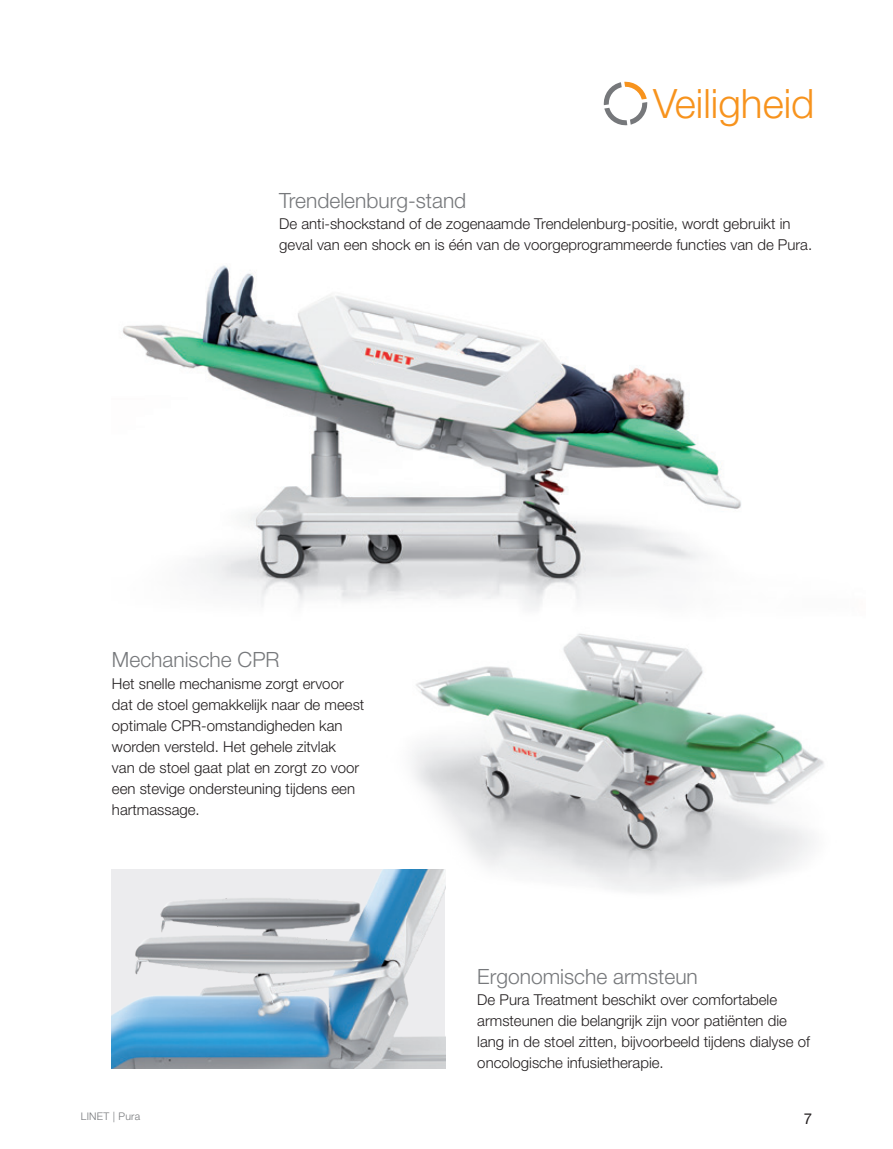
<style>
.page{position:relative;width:893px;height:1149px;background:#fff}
.page>*{position:absolute;margin:0;border:0;box-sizing:border-box;transform-origin:0 0}
._001_bullet{font:300 40.5px "Helvetica Neue LT Pro";color:#f7931d}
._001_bullet-2{font:300 21px "Helvetica Neue LT Pro";color:#76787b}
._001_bullet-3{font:300 15px/21px "Helvetica Neue LT Pro";color:#231f20}
.t1{font:15px "Helvetica Neue LT Pro";color:#231f20}
.t2{font:300 10.5px "Helvetica Neue LT Pro";letter-spacing:.025em;color:#76787b}
</style>
<div class="page">
<img style="left:122px;top:265px;width:619px;height:339px">
<img style="left:112px;top:869px;width:333px;height:198px">
<img style="left:370px;top:540px;width:454px;height:364px">
<svg style="left:603px;top:81px;width:45px;height:45px"></svg>
<p class="_001_bullet" style="left:653px;top:79px;width:163px">Veiligheid</p>
<p class="_001_bullet-2" style="left:279px;top:187px;width:189px">Trendelenburg-stand</p>
<p class="_001_bullet-3" style="left:279px;top:213px;width:534px">De anti-shockstand of de zogenaamde Trendelenburg-positie, wordt gebruikt in geval van een shock en is één van de voorgeprogrammeerde functies van de Pura.</p>
<p class="_001_bullet-2" style="left:112px;top:647px;width:169px">Mechanische CPR</p>
<p class="_001_bullet-3" style="left:112px;top:672px;width:254px">Het snelle mechanisme zorgt ervoor dat de stoel gemakkelijk naar de meest optimale CPR-omstandigheden kan worden versteld. Het gehele zitvlak<br>van de stoel gaat plat en zorgt zo voor een stevige ondersteuning tijdens een hartmassage.</p>
<p class="_001_bullet-2" style="left:477px;top:963px;width:222px">Ergonomische armsteun</p>
<p class="_001_bullet-3" style="left:477px;top:988px;width:334px">De Pura Treatment beschikt over comfortabele armsteunen die belangrijk zijn voor patiënten die lang in de stoel zitten, bijvoorbeeld tijdens dialyse of oncologische infusietherapie.</p>
<p class="t2" style="left:81px;top:1109px;width:61px">LINET | Pura</p>
<p class="t1" style="left:804px;top:1108px;width:10px">7</p>
</div>
